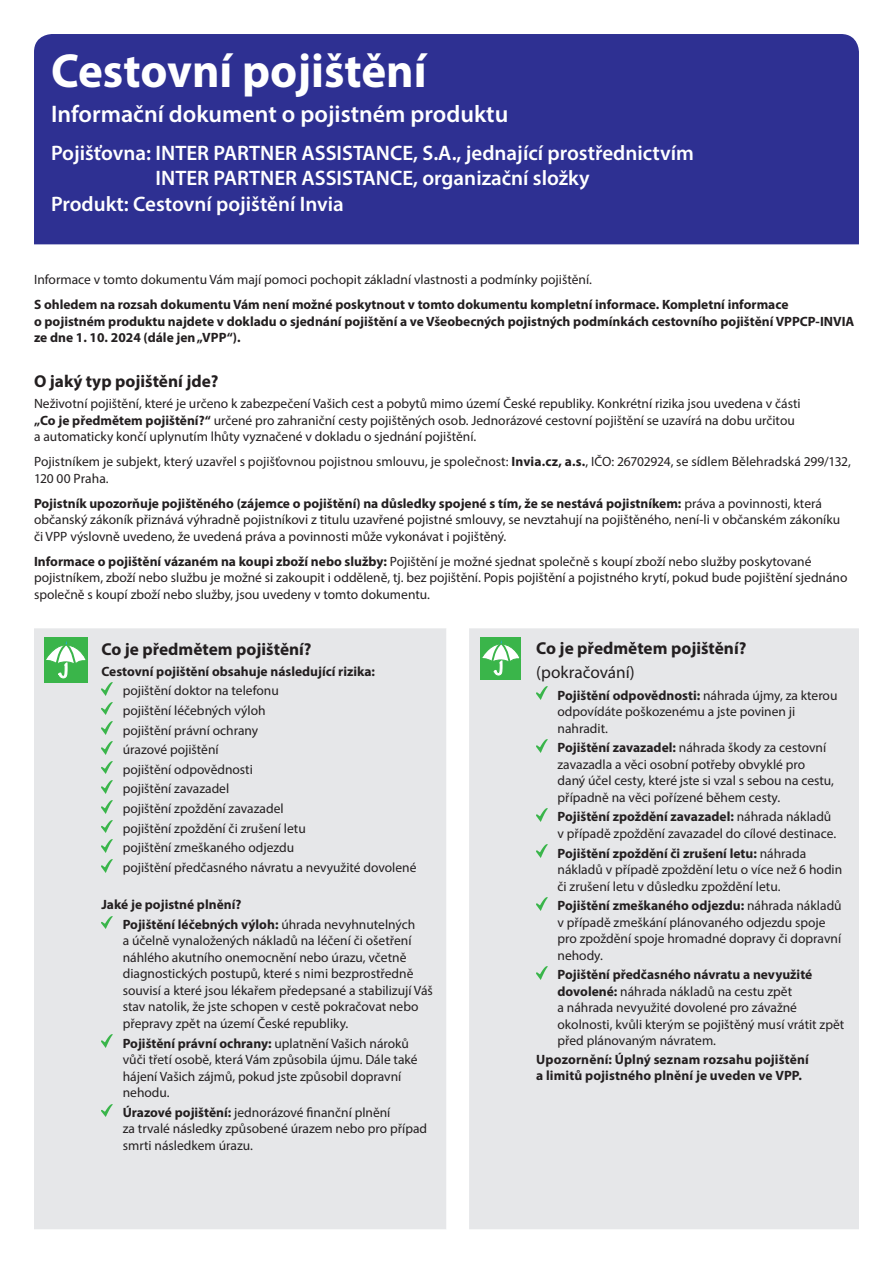
<style>
.page{position:relative;width:893px;height:1263px;background:#fff}
.page>*{position:absolute;margin:0;border:0;box-sizing:border-box;transform-origin:0 0}
.t1{font:700 48px "Myriad Pro";color:#fff}
.t2{font:600 24px "Myriad Pro";color:#fff}
.t3{font:600 21px "Myriad Pro";color:#fff}
.t4{font:700 17.25px "Myriad Pro";color:#231f20}
.t5{font:17.25px "Myriad Pro";color:#231f20}
.t6{font:13.5px/16.5px "Myriad Pro";color:#231f20}
.t7{font:700 13.5px/16.5px "Myriad Pro";color:#231f20}
.s1{font-weight:700}
.s2{font-weight:400}
</style>
<div class="page">
<div style="left:34px;top:628px;width:412px;height:601px;background:#e6e7e9"></div>
<div style="left:469px;top:628px;width:390px;height:601px;background:#e6e7e9"></div>
<div style="left:44px;top:637px;width:43px;height:46px;background:#3ab54a"></div>
<svg style="left:46px;top:641px;width:40px;height:37px"></svg>
<svg style="left:101px;top:683px;width:12px;height:12px"></svg>
<svg style="left:101px;top:702px;width:12px;height:13px"></svg>
<svg style="left:101px;top:722px;width:12px;height:12px"></svg>
<svg style="left:101px;top:741px;width:12px;height:13px"></svg>
<svg style="left:101px;top:761px;width:12px;height:13px"></svg>
<svg style="left:101px;top:781px;width:12px;height:12px"></svg>
<svg style="left:101px;top:800px;width:12px;height:13px"></svg>
<svg style="left:101px;top:820px;width:12px;height:13px"></svg>
<svg style="left:101px;top:840px;width:12px;height:12px"></svg>
<svg style="left:101px;top:859px;width:12px;height:13px"></svg>
<svg style="left:101px;top:916px;width:12px;height:13px"></svg>
<svg style="left:101px;top:1035px;width:12px;height:12px"></svg>
<svg style="left:101px;top:1104px;width:12px;height:13px"></svg>
<div style="left:480px;top:637px;width:41px;height:42px;background:#3ab54a"></div>
<svg style="left:482px;top:640px;width:38px;height:35px"></svg>
<svg style="left:536px;top:687px;width:12px;height:12px"></svg>
<svg style="left:536px;top:739px;width:12px;height:13px"></svg>
<svg style="left:536px;top:809px;width:12px;height:12px"></svg>
<svg style="left:536px;top:845px;width:12px;height:12px"></svg>
<svg style="left:536px;top:897px;width:12px;height:13px"></svg>
<svg style="left:536px;top:967px;width:12px;height:12px"></svg>
<div style="left:34px;top:34px;width:825px;height:210px;background:#2e3092"></div>
<h1 class="t1" style="left:51px;top:40px;width:377px">Cestovní pojištění</h1>
<h2 class="t2" style="left:51px;top:99px;width:459px">Informační dokument o pojistném produktu</h2>
<h3 class="t3" style="left:51px;top:140px;width:644px">Pojišťovna: INTER PARTNER ASSISTANCE, S.A., jednající prostřednictvím</h3>
<h3 class="t3" style="left:156px;top:165px;width:436px">INTER PARTNER ASSISTANCE, organizační složky</h3>
<h3 class="t3" style="left:51px;top:190px;width:294px">Produkt: Cestovní pojištění Invia</h3>
<p class="t6" style="left:34px;top:271px;width:559px">Informace v tomto dokumentu Vám mají pomoci pochopit základní vlastnosti a podmínky pojištění.</p>
<p class="t7" style="left:34px;top:296px;width:822px">S ohledem na rozsah dokumentu Vám není možné poskytnout v tomto dokumentu kompletní informace. Kompletní informace<br>o pojistném produktu najdete v dokladu o sjednání pojištění a ve Všeobecných pojistných podmínkách cestovního pojištění VPPCP-INVIA ze dne 1. 10. 2024 (dále jen „VPP“).</p>
<p class="t4" style="left:34px;top:370px;width:186px">O jaký typ pojištění jde?</p>
<p class="t6" style="left:34px;top:395px;width:768px">Neživotní pojištění, které je určeno k zabezpečení Vašich cest a pobytů mimo území České republiky. Konkrétní rizika jsou uvedena v části <span class="s1">„Co je předmětem pojištění?“</span> určené pro zahraniční cesty pojištěných osob. Jednorázové cestovní pojištění se uzavírá na dobu určitou a automaticky končí uplynutím lhůty vyznačené v dokladu o sjednání pojištění.</p>
<p class="t6" style="left:34px;top:453px;width:818px">Pojistníkem je subjekt, který uzavřel s pojišťovnou pojistnou smlouvu, je společnost: <span class="s1">Invia.cz, a.s.</span>, IČO: 26702924, se sídlem Bělehradská 299/132,<br>120 00 Praha.</p>
<p class="t6" style="left:34px;top:495px;width:808px"><span class="s1">Pojistník upozorňuje pojištěného (zájemce o pojištění) na důsledky spojené s tím, že se nestává pojistníkem:</span> práva a povinnosti, která občanský zákoník přiznává výhradně pojistníkovi z titulu uzavřené pojistné smlouvy, se nevztahují na pojištěného, není-li v občanském zákoníku či VPP výslovně uvedeno, že uvedená práva a povinnosti může vykonávat i pojištěný.</p>
<p class="t6" style="left:34px;top:553px;width:815px"><span class="s1">Informace o pojištění vázaném na koupi zboží nebo služby:</span> Pojištění je možné sjednat společně s koupí zboží nebo služby poskytované pojistníkem, zboží nebo službu je možné si zakoupit i odděleně, tj. bez pojištění. Popis pojištění a pojistného krytí, pokud bude pojištění sjednáno společně s koupí zboží nebo služby, jsou uvedeny v tomto dokumentu.</p>
<p class="t4" style="left:101px;top:638px;width:212px">Co je předmětem pojištění?</p>
<p class="t7" style="left:101px;top:662px;width:275px">Cestovní pojištění obsahuje následující rizika:</p>
<p class="t6" style="left:123px;top:681px;width:295px;line-height:19.6px">pojištění doktor na telefonu<br>pojištění léčebných výloh<br>pojištění právní ochrany<br>úrazové pojištění<br>pojištění odpovědnosti<br>pojištění zavazadel<br>pojištění zpoždění zavazadel<br>pojištění zpoždění či zrušení letu<br>pojištění zmeškaného odjezdu<br>pojištění předčasného návratu a nevyužité dovolené</p>
<p class="t7" style="left:123px;top:894px;width:294px;line-height:19.6px;text-indent:-21px">Jaké je pojistné plnění?<br>Pojištění léčebných výloh: <span class="s2">úhrada nevyhnutelných</span></p>
<p class="t6" style="left:123px;top:932px;width:312px">a účelně vynaložených nákladů na léčení či ošetření náhlého akutního onemocnění nebo úrazu, včetně diagnostických postupů, které s nimi bezprostředně souvisí a které jsou lékařem předepsané a stabilizují Váš stav natolik, že jste schopen v cestě pokračovat nebo přepravy zpět na území České republiky.</p>
<p class="t6" style="left:123px;top:1034px;width:296px"><span class="s1">Pojištění právní ochrany:</span> uplatnění Vašich nároků vůči třetí osobě, která Vám způsobila újmu. Dále také hájení Vašich zájmů, pokud jste způsobil dopravní nehodu.</p>
<p class="t6" style="left:123px;top:1104px;width:306px"><span class="s1">Úrazové pojištění:</span> jednorázové finanční plnění<br>za trvalé následky způsobené úrazem nebo pro případ smrti následkem úrazu.</p>
<p class="t4" style="left:536px;top:637px;width:212px">Co je předmětem pojištění?</p>
<p class="t5" style="left:536px;top:661px;width:100px">(pokračování)</p>
<p class="t6" style="left:557px;top:687px;width:281px"><span class="s1">Pojištění odpovědnosti:</span> náhrada újmy, za kterou odpovídáte poškozenému a jste povinen ji nahradit.</p>
<p class="t6" style="left:557px;top:739px;width:278px"><span class="s1">Pojištění zavazadel:</span> náhrada škody za cestovní zavazadla a věci osobní potřeby obvyklé pro daný účel cesty, které jste si vzal s sebou na cestu, případně na věci pořízené během cesty.</p>
<p class="t6" style="left:557px;top:808px;width:280px"><span class="s1">Pojištění zpoždění zavazadel:</span> náhrada nákladů v případě zpoždění zavazadel do cílové destinace.</p>
<p class="t6" style="left:557px;top:844px;width:286px"><span class="s1">Pojištění zpoždění či zrušení letu:</span> náhrada nákladů v případě zpoždění letu o více než 6 hodin či zrušení letu v důsledku zpoždění letu.</p>
<p class="t6" style="left:557px;top:897px;width:286px"><span class="s1">Pojištění zmeškaného odjezdu:</span> náhrada nákladů v případě zmeškání plánovaného odjezdu spoje pro zpoždění spoje hromadné dopravy či dopravní nehody.</p>
<p class="t6" style="left:557px;top:966px;width:288px"><span class="s1">Pojištění předčasného návratu a nevyužité dovolené:</span> náhrada nákladů na cestu zpět<br>a náhrada nevyužité dovolené pro závažné okolnosti, kvůli kterým se pojištěný musí vrátit zpět před plánovaným návratem.</p>
<p class="t7" style="left:536px;top:1051px;width:274px">Upozornění: Úplný seznam rozsahu pojištění a limitů pojistného plnění je uveden ve VPP.</p>
</div>
